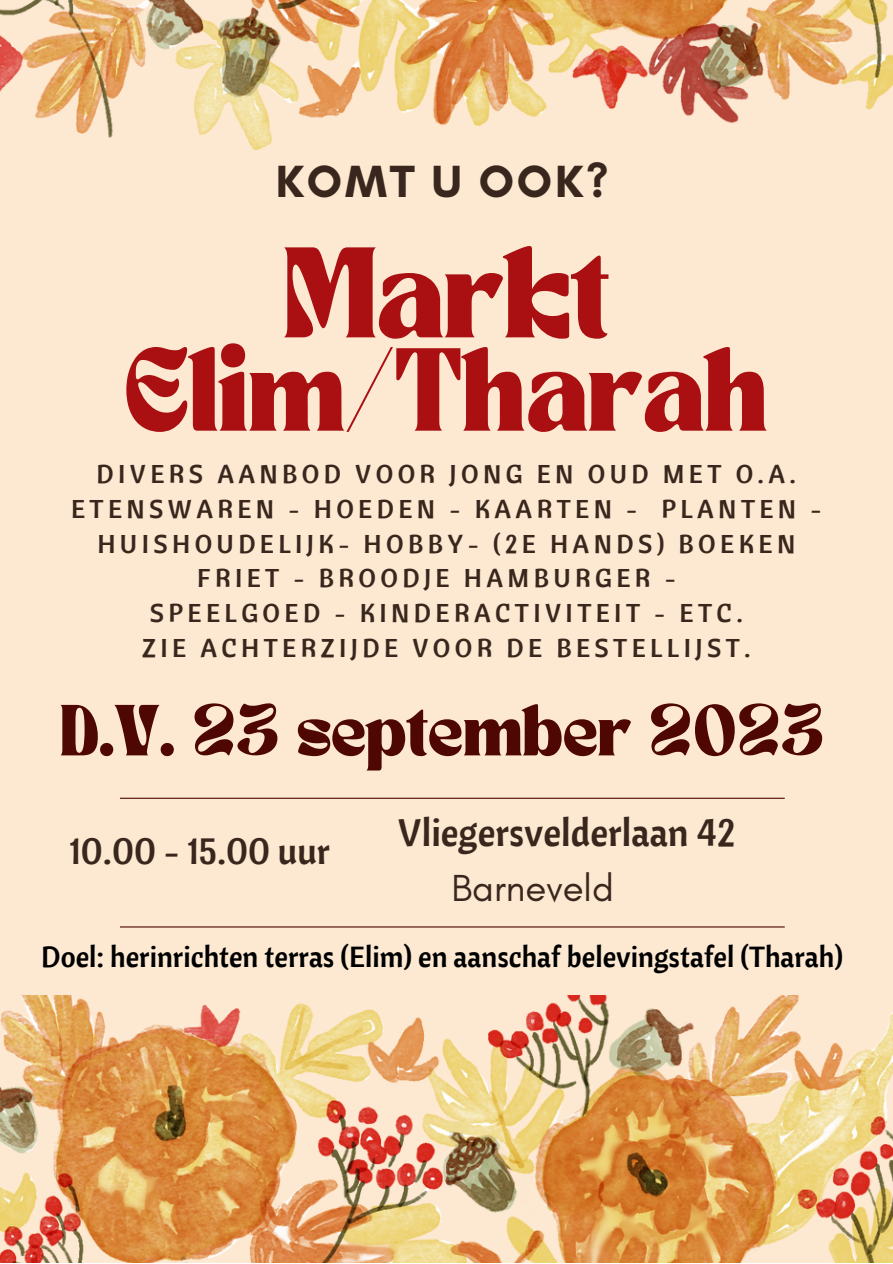
<style>
.page{position:relative;width:893px;height:1264px;background:#fff}
.page>*{position:absolute;margin:0;border:0;box-sizing:border-box;transform-origin:0 0}
.t1{font:89.85px "TANNIMBUS";color:#aa1011}
.t2{font:82.5px "TANNIMBUS";color:#aa1011}
.t3{font:50.4px "TANNIMBUS";color:#4f0704}
.t4{font:700 45.9px "Glacial Indifference";letter-spacing:.06em;color:#39271d}
.t5{font:38.4px "Glacial Indifference";color:#39271d}
.t6{font:37.95px "Cantora One";color:#39271d}
.t7{font:36.45px "Cantora One";color:#39271d}
.t8{font:28.95px "Cantora One";color:#000}
.t9{font:25.65px/34.8px "Cantora One";letter-spacing:.17em;color:#39271d;text-align:center}
</style>
<div class="page">
<div style="left:0;top:0;width:892px;height:1262px;background:#fde9d2"></div>
<hr style="left:120px;top:797px;width:664px;height:1px;background:#4f0704">
<img style="left:0;top:995px;width:892px;height:267px">
<hr style="left:120px;top:926px;width:664px;height:1px;background:#4f0704">
<img style="left:0;top:0;width:892px;height:150px">
<p class="t4" style="left:276px;top:153px;width:334px">KOMT U OOK?</p>
<p class="t1" style="left:283px;top:242px;width:327px">Markt</p>
<p class="t2" style="left:124px;top:343px;width:645px">Elim/Tharah</p>
<p class="t9" style="left:71px;top:456px;width:752px">DIVERS AANBOD VOOR JONG EN OUD MET O.A.<br>ETENSWAREN - HOEDEN - KAARTEN - PLANTEN -<br>HUISHOUDELIJK- HOBBY- (2E HANDS) BOEKEN</p>
<p class="t9" style="left:197px;top:560px;width:480px">FRIET - BROODJE HAMBURGER -</p>
<p class="t9" style="left:150px;top:595px;width:594px">SPEELGOED - KINDERACTIVITEIT - ETC.</p>
<p class="t9" style="left:142px;top:630px;width:610px">ZIE ACHTERZIJDE VOOR DE BESTELLIJST.</p>
<p class="t3" style="left:60px;top:702px;width:765px">D.V. 23 september 2023</p>
<p class="t7" style="left:69px;top:827px;width:262px">10.00 - 15.00 uur</p>
<p class="t6" style="left:398px;top:808px;width:339px">Vliegersvelderlaan 42</p>
<p class="t5" style="left:451px;top:865px;width:164px">Barneveld</p>
<p class="t8" style="left:41px;top:938px;width:803px">Doel: herinrichten terras (Elim) en aanschaf belevingstafel (Tharah)</p>
</div>
